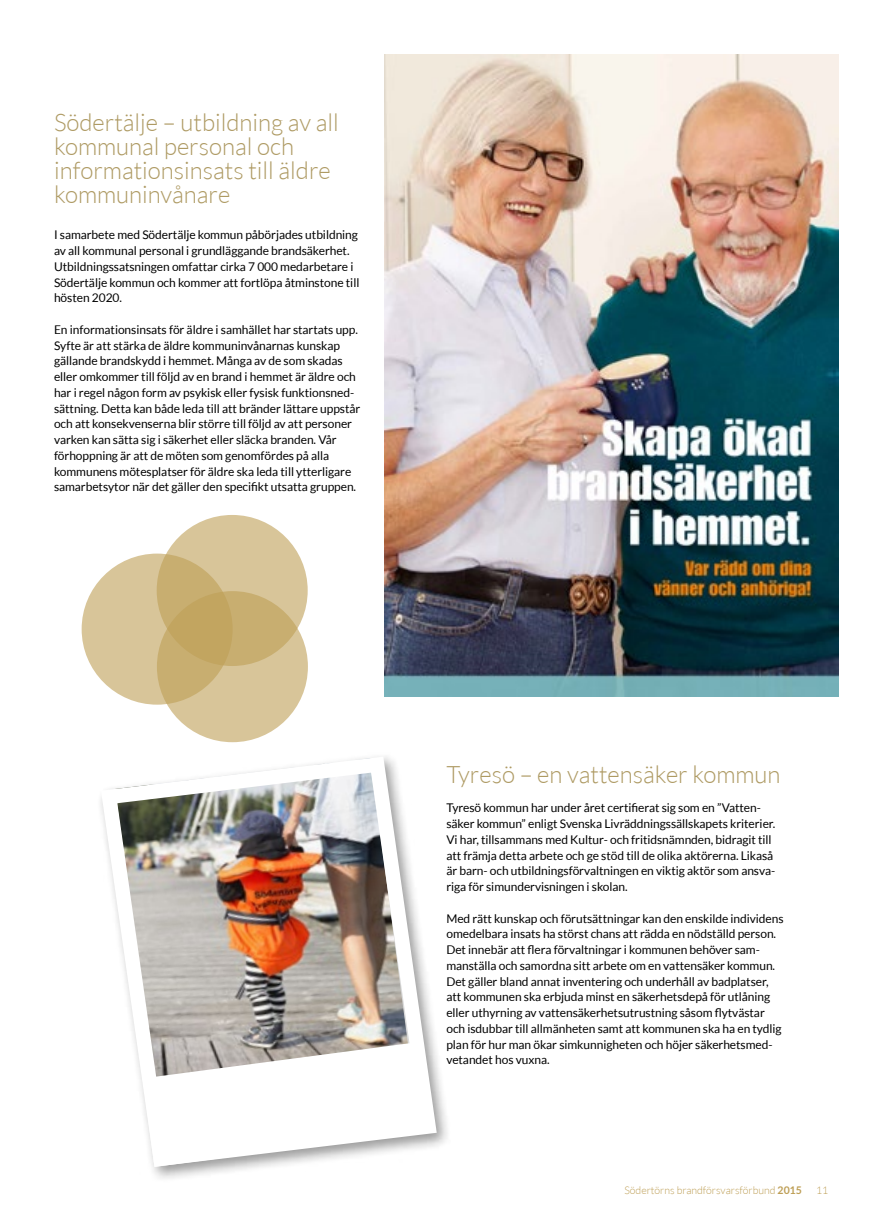
<style>
.page{position:relative;width:893px;height:1221px;background:#fff}
.page>*{position:absolute;margin:0;border:0;box-sizing:border-box;transform-origin:0 0}
.t1{font:300 24px/24px "Lato";color:#ae9a63}
.t2{font:12px/15.8px "Lato";letter-spacing:-.005em;color:#000}
.t3{font:300 10.5px "Lato";color:#be9f56}
.s1{font-weight:700}
</style>
<div class="page">
<img style="left:100px;top:756px;width:345px;height:418px">
<svg style="left:143px;top:1041px;width:288px;height:125px"></svg>
<div style="left:157px;top:515px;width:151px;height:151px;background:#d8c599;border-radius:50%"></div>
<svg style="left:82px;top:553px;width:151px;height:151px;background:#d4c090"></svg>
<svg style="left:157px;top:591px;width:151px;height:151px;background:#ceb780"></svg>
<img style="left:385px;top:54px;width:454px;height:642px">
<h1 class="t1" style="left:54px;top:111px;width:286px">Södertälje – utbildning av all kommunal personal och informationsinsats till äldre kommuninvånare</h1>
<p class="t2" style="left:54px;top:227px;width:307px">I samarbete med Södertälje kommun påbörjades utbildning av all kommunal personal i grundläggande brandsäkerhet.<br>Utbildningssatsningen omfattar cirka 7 000 medarbetare i Södertälje kommun och kommer att fortlöpa åtminstone till hösten 2020.</p>
<p class="t2" style="left:54px;top:321px;width:308px">En informationsinsats för äldre i samhället har startats upp.<br>Syfte är att stärka de äldre kommuninvånarnas kunskap gällande brandskydd i hemmet. Många av de som skadas eller omkommer till följd av en brand i hemmet är äldre och har i regel någon form av psykisk eller fysisk funktionsned&shy;sättning. Detta kan både leda till att bränder lättare uppstår och att konsekvenserna blir större till följd av att personer varken kan sätta sig i säkerhet eller släcka branden. Vår förhoppning är att de möten som genomfördes på alla kommunens mötesplatser för äldre ska leda till ytterligare samarbetsytor när det gäller den specifikt utsatta gruppen.</p>
<h1 class="t1" style="left:446px;top:762px;width:336px">Tyresö – en vattensäker kommun</h1>
<p class="t2" style="left:446px;top:800px;width:330px">Tyresö kommun har under året certifierat sig som en ”Vatten&shy;säker kommun” enligt Svenska Livräddningssällskapets kriterier.<br>Vi har, tillsammans med Kultur- och fritidsnämnden, bidragit till att främja detta arbete och ge stöd till de olika aktörerna. Likaså är barn- och utbildningsförvaltningen en viktig aktör som ansva&shy;riga för simundervisningen i skolan.</p>
<p class="t2" style="left:446px;top:910px;width:339px">Med rätt kunskap och förutsättningar kan den enskilde individens omedelbara insats ha störst chans att rädda en nödställd person.<br>Det innebär att flera förvaltningar i kommunen behöver sam&shy;manställa och samordna sitt arbete om en vattensäker kommun.<br>Det gäller bland annat inventering och underhåll av badplatser, att kommunen ska erbjuda minst en säkerhetsdepå för utlåning eller uthyrning av vattensäkerhetsutrustning såsom flytvästar och isdubbar till allmänheten samt att kommunen ska ha en tydlig plan för hur man ökar simkunnigheten och höjer säkerhetsmed&shy;vetandet hos vuxna.</p>
<p class="t3" style="left:624px;top:1184px;width:179px">Södertörns brandförsvarsförbund <span class="s1">2015</span></p>
<p class="t3" style="left:816px;top:1184px;width:14px">11</p>
</div>
